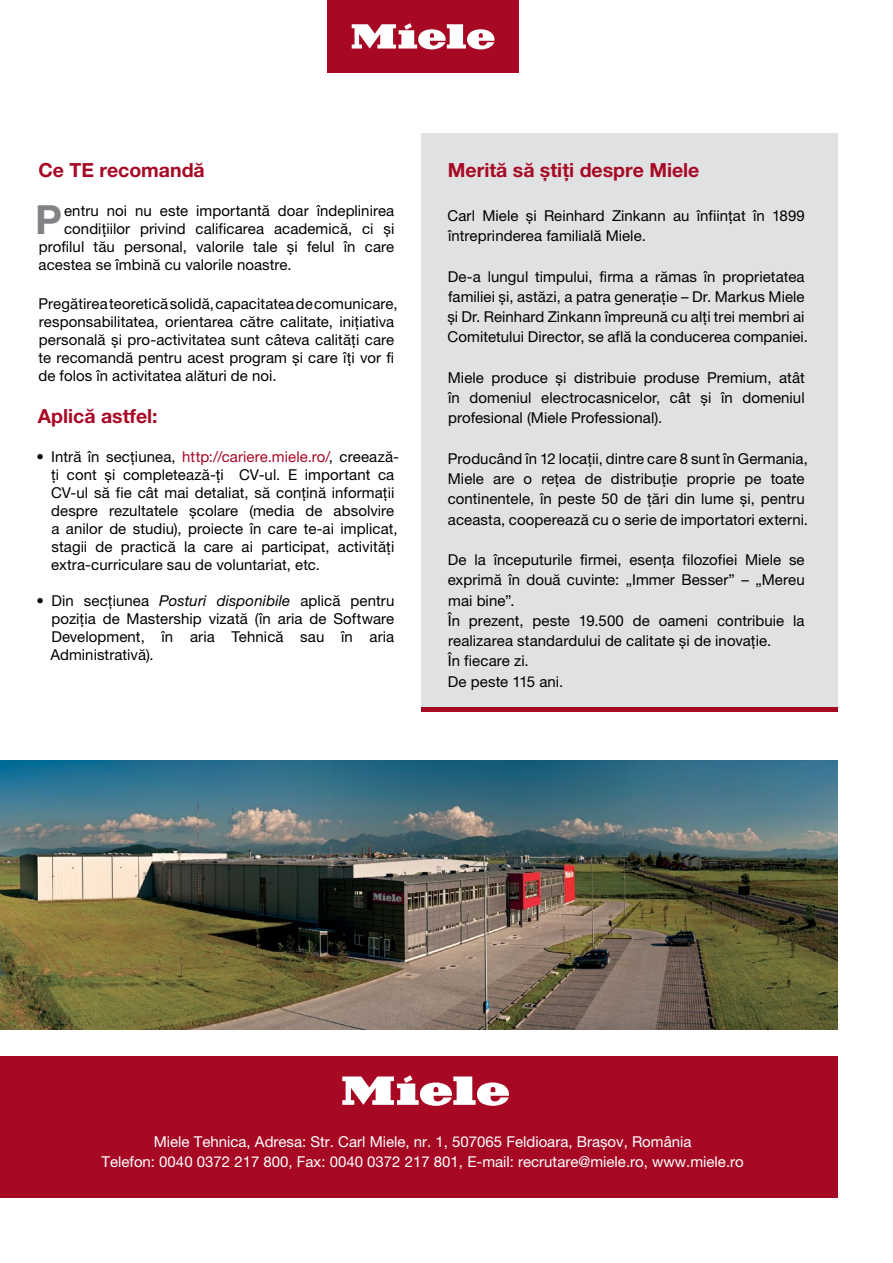
<style>
.page{position:relative;width:893px;height:1263px;background:#fff}
.page>*{position:absolute;margin:0;border:0;box-sizing:border-box;transform-origin:0 0}
.t1{font:700 40.2px "Helvetica Neue LT Pro";color:#808285}
.t2{font:700 19.5px "Helvetica Neue LT Pro";color:#a70925}
.t3{font:15px/20.2px "Helvetica Neue LT Pro";letter-spacing:.005em;color:#000}
.t4{font:15px/19.5px "Helvetica Neue LT Pro";color:#fff;text-align:center}
.s1{color:#a70925}
.s2{font-style:italic}
</style>
<div class="page">
<div style="left:0;top:1056px;width:838px;height:141px;background:#a70925"></div>
<div style="left:421px;top:134px;width:417px;height:573px;background:#e0e1e3"></div>
<hr style="left:421px;top:707px;width:417px;height:4px;background:#a70925">
<img style="left:0;top:760px;width:838px;height:270px">
<svg style="left:342px;top:1075px;width:167px;height:31px"></svg>
<div style="left:327px;top:0;width:192px;height:73px;background:#a70925"></div>
<svg style="left:352px;top:23px;width:142px;height:26px"></svg>
<h2 class="t2" style="left:38px;top:158px;width:168px">Ce TE recomandă</h2>
<h1 class="t1" style="left:35px;top:194px;width:28px">P</h1>
<p class="t3" style="left:64px;top:200px;width:332px">entru noi nu este importantă doar îndeplinirea</p>
<p class="t3" style="left:64px;top:218px;width:332px">condiţiilor privind calificarea academică, ci şi</p>
<p class="t3" style="left:39px;top:236px;width:357px">profilul tău personal, valorile tale şi felul în care</p>
<p class="t3" style="left:39px;top:254px;width:255px">acestea se îmbină cu valorile noastre.</p>
<p class="t3" style="left:38px;top:294px;width:361px;line-height:18px">Pregătirea teoretică solidă, capacitatea de comunicare, responsabilitatea, orientarea către calitate, iniţiativa personală şi pro-activitatea sunt câteva calităţi care te recomandă pentru acest program şi care îţi vor fi de folos în activitatea alături de noi.</p>
<h2 class="t2" style="left:38px;top:404px;width:121px">Aplică astfel:</h2>
<p class="t3" style="left:51px;top:447px;width:349px;line-height:18px;text-indent:-15px">• Intră în secțiunea, <span class="s1">http://cariere.miele.ro/</span>, creează&shy;ți cont și completează-ți CV-ul. E important ca CV-ul să fie cât mai detaliat, să conțină informații despre rezultatele școlare (media de absolvire a anilor de studiu), proiecte în care te-ai implicat, stagii de practică la care ai participat, activități extra-curriculare sau de voluntariat, etc.</p>
<p class="t3" style="left:50px;top:591px;width:345px;line-height:18px;text-align:justify;text-indent:-14px">• Din secțiunea <span class="s2">Posturi disponibile</span> aplică pentru poziția de Mastership vizată (în aria de Software Development, în aria Tehnică sau în aria Administrativă).</p>
<h2 class="t2" style="left:448px;top:158px;width:253px">Merită să ştiţi despre Miele</h2>
<p class="t3" style="left:448px;top:205px;width:359px">Carl Miele şi Reinhard Zinkann au înfiinţat în 1899 întreprinderea familială Miele.</p>
<p class="t3" style="left:447px;top:266px;width:362px">De-a lungul timpului, firma a rămas în proprietatea familiei şi, astăzi, a patra generaţie – Dr. Markus Miele şi Dr. Reinhard Zinkann împreună cu alţi trei membri ai Comitetului Director, se află la conducerea companiei.</p>
<p class="t3" style="left:448px;top:367px;width:359px;text-align:justify">Miele produce şi distribuie produse Premium, atât în domeniul electrocasnicelor, cât şi în domeniul profesional (Miele Professional).</p>
<p class="t3" style="left:448px;top:448px;width:362px">Producând în 12 locaţii, dintre care 8 sunt în Germania, Miele are o reţea de distribuţie proprie pe toate continentele, în peste 50 de ţări din lume şi, pentru aceasta, cooperează cu o serie de importatori externi.</p>
<p class="t3" style="left:448px;top:549px;width:358px">De la începuturile firmei, esenţa filozofiei Miele se exprimă în două cuvinte: „Immer Besser” – „Mereu mai bine”.<br>În prezent, peste 19.500 de oameni contribuie la realizarea standardului de calitate şi de inovaţie.<br>În fiecare zi.<br>De peste 115 ani.</p>
<p class="t4" style="left:102px;top:1132px;width:644px">Miele Tehnica, Adresa: Str. Carl Miele, nr. 1, 507065 Feldioara, Braşov, România<br>Telefon: 0040 0372 217 800, Fax: 0040 0372 217 801, E-mail: recrutare@miele.ro, www.miele.ro</p>
</div>
